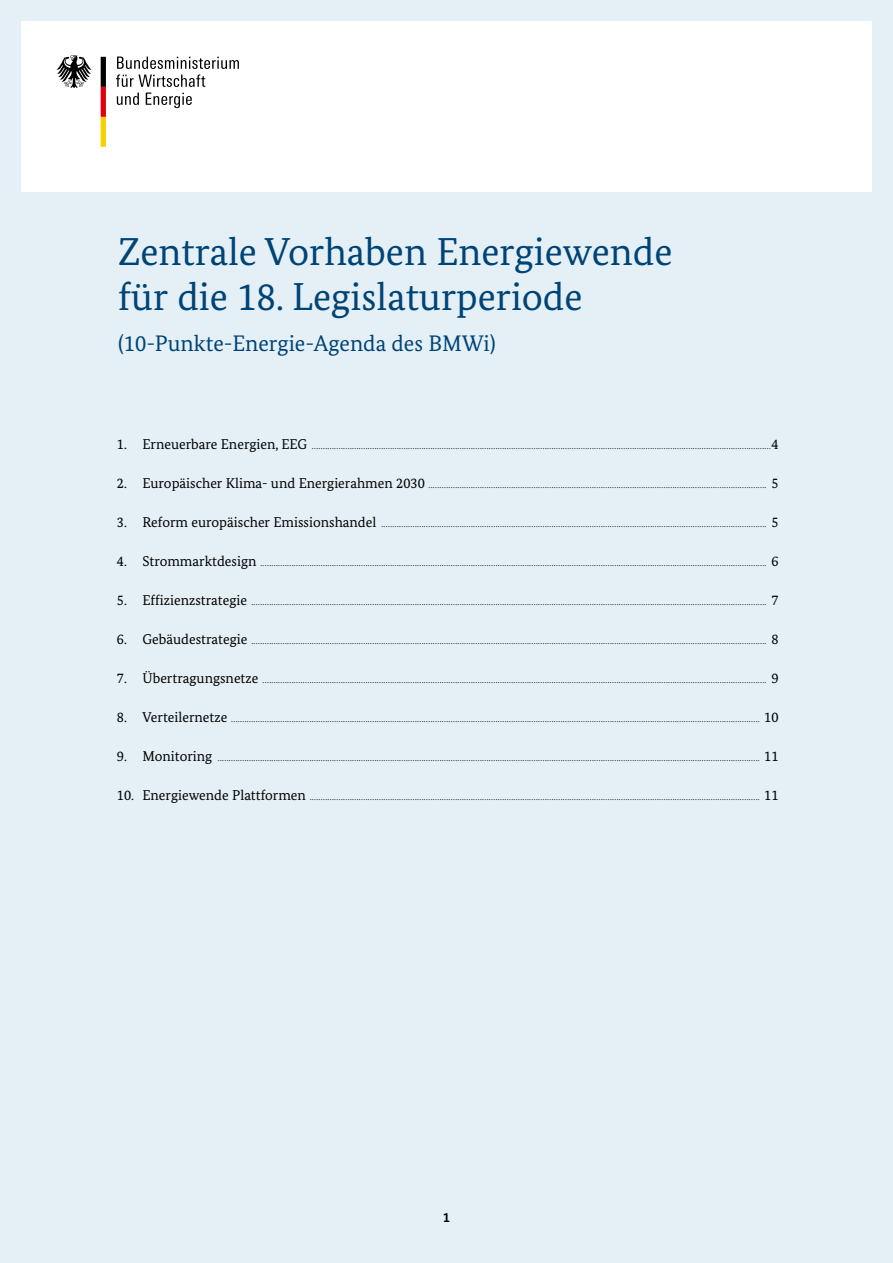
<style>
.page{position:relative;width:893px;height:1263px;background:#e4f0f6}
.page>*{position:absolute;margin:0;border:0;box-sizing:border-box;transform-origin:0 0}
.t1{font:39px/45px "Bundes Serif";color:#004376}
.t2{font:22.5px "Bundes Serif";color:#004376}
.t3{font:700 13.5px "Bundes Sans";color:#000}
.t4{font:9px "Bundes Serif";color:#000}
.s1{font-size:14.25px}
</style>
<div class="page">
<div style="left:21px;top:21px;width:851px;height:170px;background:#fff"></div>
<svg style="left:57px;top:55px;width:35px;height:33px"></svg>
<svg style="left:101px;top:57px;width:5px;height:90px"></svg>
<svg style="left:116px;top:57px;width:123px;height:30px"></svg>
<svg style="left:117px;top:93px;width:22px;height:12px"></svg>
<svg style="left:146px;top:93px;width:46px;height:15px"></svg>
<h1 class="t1" style="left:118px;top:229px;width:556px">Zentrale Vorhaben Energiewende für die 18. Legislaturperiode</h1>
<h1 class="t2" style="left:118px;top:329px;width:379px">(10-Punkte-Energie-Agenda des BMWi)</h1>
<p class="t4" style="left:117px;top:440px;width:663px"><span class="s1">1. Erneuerbare Energien, EEG</span> .............................................................................................................................................................................................................<span class="s1">4</span></p>
<p class="t4" style="left:117px;top:479px;width:663px"><span class="s1">2. Europäischer Klima- und Energierahmen 2030</span> ....................................................................................................................................................... <span class="s1">5</span></p>
<p class="t4" style="left:117px;top:518px;width:663px"><span class="s1">3. Reform europäischer Emissionshandel</span> ............................................................................................................................................................................ <span class="s1">5</span></p>
<p class="t4" style="left:117px;top:557px;width:663px"><span class="s1">4. Strommarktdesign</span> .................................................................................................................................................................................................................................. <span class="s1">6</span></p>
<p class="t4" style="left:117px;top:596px;width:663px"><span class="s1">5. Effizienzstrategie</span> ...................................................................................................................................................................................................................................... <span class="s1">7</span></p>
<p class="t4" style="left:117px;top:635px;width:663px"><span class="s1">6. Gebäudestrategie</span> ...................................................................................................................................................................................................................................... <span class="s1">8</span></p>
<p class="t4" style="left:117px;top:674px;width:663px"><span class="s1">7. Übertragungsnetze</span> ................................................................................................................................................................................................................................. <span class="s1">9</span></p>
<p class="t4" style="left:117px;top:713px;width:663px"><span class="s1">8. Verteilernetze</span> ............................................................................................................................................................................................................................................ <span class="s1">10</span></p>
<p class="t4" style="left:117px;top:752px;width:663px"><span class="s1">9. Monitoring</span> .................................................................................................................................................................................................................................................. <span class="s1">11</span></p>
<p class="t4" style="left:117px;top:791px;width:663px"><span class="s1">10. Energiewende Plattformen</span> ......................................................................................................................................................................................................... <span class="s1">11</span></p>
<h3 class="t3" style="left:443px;top:1209px;width:8px">1</h3>
</div>
